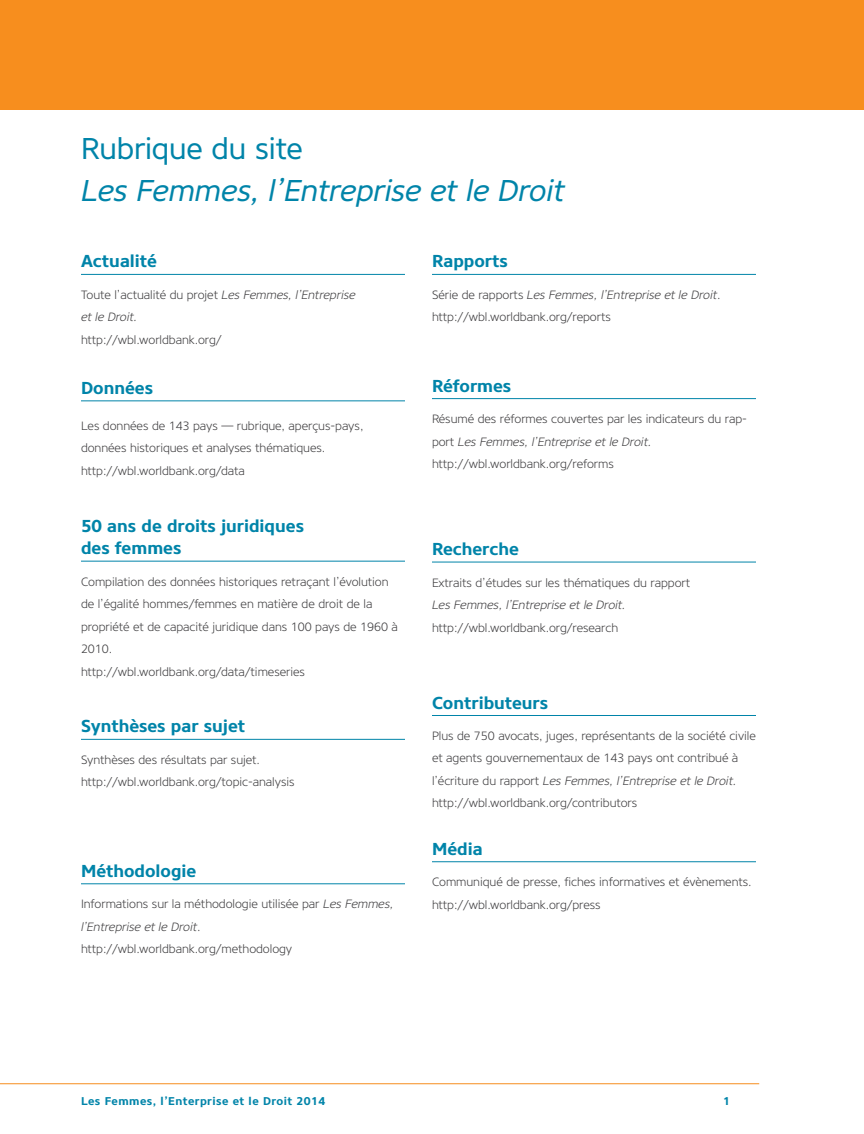
<style>
.page{position:relative;width:864px;height:1134px;background:#fff}
.page>*{position:absolute;margin:0;border:0;box-sizing:border-box;transform-origin:0 0}
.t1{font:italic 30px "Core Sans N45";letter-spacing:-.005em;color:#0084a9}
.t2{font:30px "Core Sans N45";letter-spacing:-.005em;color:#0084a9}
.t3{font:700 17.25px/22.5px "Core Sans N65";color:#0084a9}
.t4{font:300 12px/22.5px "Core Sans N35";letter-spacing:-.005em;color:#414042}
.t5{font:italic 300 12px/22.5px "Core Sans N35";letter-spacing:-.005em;color:#414042}
.t6{font:700 11.25px "Core Sans N65";letter-spacing:.04em;color:#0084a9}
.s1{font-style:normal}
.s2{font-style:italic}
</style>
<div class="page">
<hr style="left:0;top:1083px;width:759px;height:1px;background:#f78e1e">
<svg style="left:664px;top:109px;width:200px;height:291px"></svg>
<div style="left:0;top:0;width:864px;height:109px;background:#f78e1e"></div>
<hr style="left:81px;top:274px;width:324px;height:1px;background:#0084a9">
<hr style="left:81px;top:401px;width:324px;height:1px;background:#0084a9">
<hr style="left:81px;top:561px;width:324px;height:1px;background:#0084a9">
<hr style="left:81px;top:739px;width:324px;height:1px;background:#0084a9">
<hr style="left:81px;top:884px;width:324px;height:1px;background:#0084a9">
<hr style="left:432px;top:274px;width:324px;height:1px;background:#0084a9">
<hr style="left:432px;top:398px;width:324px;height:1px;background:#0084a9">
<hr style="left:432px;top:562px;width:324px;height:1px;background:#0084a9">
<hr style="left:432px;top:715px;width:324px;height:1px;background:#0084a9">
<hr style="left:432px;top:861px;width:324px;height:1px;background:#0084a9">
<h1 class="t2" style="left:81px;top:129px;width:223px">Rubrique du site</h1>
<h1 class="t1" style="left:81px;top:171px;width:485px">Les Femmes, l’Entreprise et le Droit</h1>
<h2 class="t3" style="left:81px;top:250px;width:77px">Actualité</h2>
<p class="t5" style="left:81px;top:283px;width:276px"><span class="s1">Toute l’actualité du projet</span> Les Femmes, l’Entreprise et le Droit.</p>
<p class="t4" style="left:81px;top:328px;width:142px">http://wbl.worldbank.org/</p>
<h2 class="t3" style="left:81px;top:377px;width:74px">Données</h2>
<p class="t4" style="left:81px;top:415px;width:284px">Les données de 143 pays — rubrique, aperçus-pays, données historiques et analyses thématiques. http://wbl.worldbank.org/data</p>
<h2 class="t3" style="left:81px;top:515px;width:225px">50 ans de droits juridiques des femmes</h2>
<p class="t4" style="left:81px;top:570px;width:318px">Compilation des données historiques retraçant l’évolution de l’égalité hommes/femmes en matière de droit de la propriété et de capacité juridique dans 100 pays de 1960 à 2010.<br>http://wbl.worldbank.org/data/timeseries</p>
<h2 class="t3" style="left:81px;top:715px;width:166px">Synthèses par sujet</h2>
<p class="t4" style="left:81px;top:748px;width:215px">Synthèses des résultats par sujet. http://wbl.worldbank.org/topic-analysis</p>
<h2 class="t3" style="left:81px;top:860px;width:117px">Méthodologie</h2>
<p class="t4" style="left:81px;top:893px;width:314px">Informations sur la méthodologie utilisée par <span class="s2">Les Femmes, l’Entreprise et le Droit</span>. http://wbl.worldbank.org/methodology</p>
<h2 class="t3" style="left:432px;top:250px;width:77px">Rapports</h2>
<p class="t4" style="left:432px;top:283px;width:290px">Série de rapports <span class="s2">Les Femmes, l’Entreprise et le Droit</span>. http://wbl.worldbank.org/reports</p>
<h2 class="t3" style="left:432px;top:374px;width:81px">Réformes</h2>
<p class="t4" style="left:432px;top:408px;width:317px">Résumé des réformes couvertes par les indicateurs du rap&shy;port <span class="s2">Les Femmes, l’Entreprise et le Droit. </span>http://wbl.worldbank.org/reforms</p>
<h2 class="t3" style="left:432px;top:538px;width:88px">Recherche</h2>
<p class="t4" style="left:432px;top:571px;width:260px">Extraits d’études sur les thématiques du rapport</p>
<p class="t5" style="left:432px;top:594px;width:195px">Les Femmes, l’Entreprise et le Droit.</p>
<p class="t4" style="left:432px;top:616px;width:188px">http://wbl.worldbank.org/research</p>
<h2 class="t3" style="left:432px;top:691px;width:118px">Contributeurs</h2>
<p class="t4" style="left:432px;top:725px;width:325px">Plus de 750 avocats, juges, représentants de la société civile et agents gouvernementaux de 143 pays ont contribué à l’écriture du rapport <span class="s2">Les Femmes, l’Entreprise et le Droit. </span>http://wbl.worldbank.org/contributors</p>
<h2 class="t3" style="left:432px;top:838px;width:52px">Média</h2>
<p class="t4" style="left:432px;top:871px;width:321px">Communiqué de presse, fiches informatives et évènements. http://wbl.worldbank.org/press</p>
<p class="t6" style="left:81px;top:1093px;width:246px">Les Femmes, l’Enterprise et le Droit 2014</p>
<p class="t6" style="left:723px;top:1093px;width:8px">1</p>
</div>
